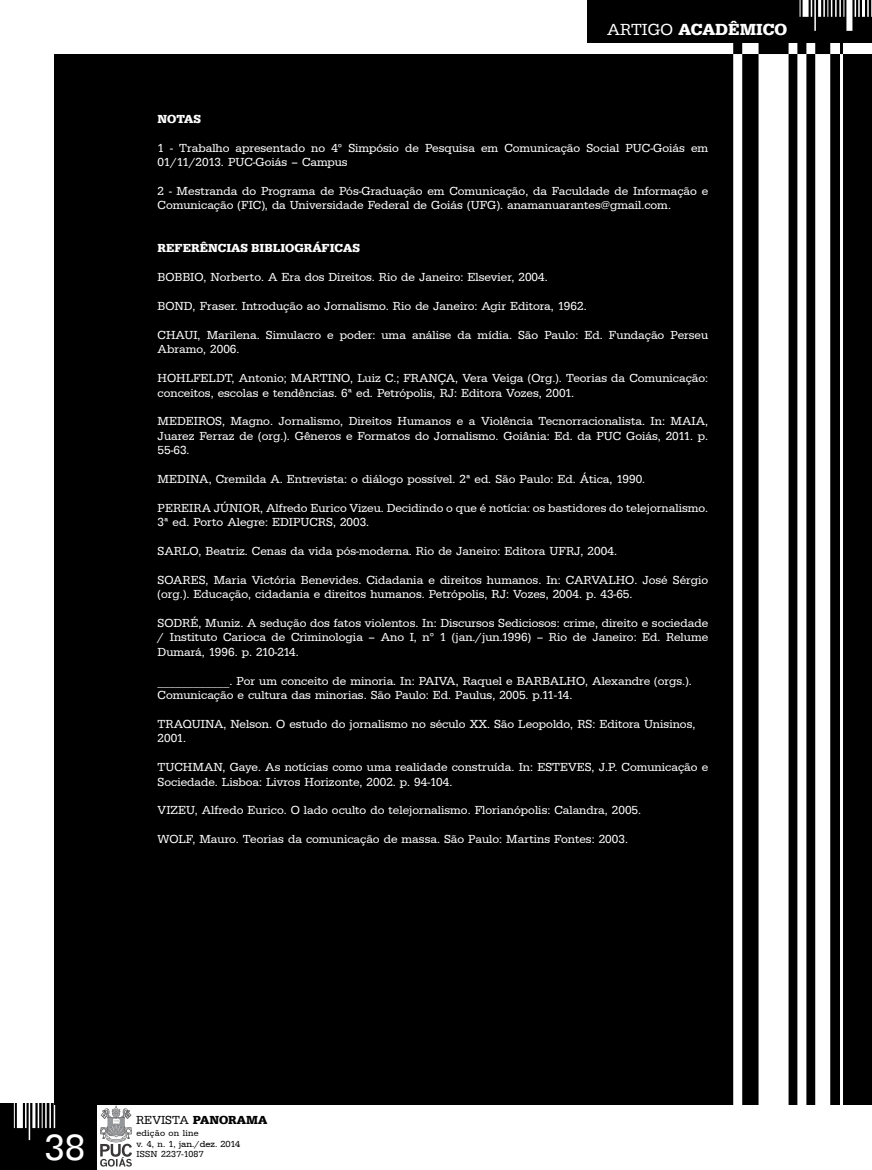
<style>
.page{position:relative;width:872px;height:1170px;background:#fff}
.page>*{position:absolute;margin:0;border:0;box-sizing:border-box;transform-origin:0 0}
.t1{font:37.5px "URW Egyptienne T";color:#fff}
.t2{font:700 16.5px "URW Egyptienne T";color:#fff}
.t3{font:12px/14.4px "URW Egyptienne T";color:#fff}
.t4{font:700 12px "URW Egyptienne T";color:#fff}
.t5{font:700 12px "URW Egyptienne T";color:#000}
.t6{font:9px/10.8px "URW Egyptienne T";letter-spacing:.025em;color:#000}
.s1{font-weight:400}
.s2{font-stretch:expanded}
</style>
<div class="page">
<div style="left:587px;top:0;width:285px;height:43px;background:#000"></div>
<div style="left:802px;top:0;width:6px;height:17px;background:#fff"></div>
<svg style="left:810px;top:0;width:2px;height:17px"></svg>
<svg style="left:799px;top:0;width:1px;height:17px"></svg>
<hr style="left:818px;top:0;width:3px;height:17px;background:#fff">
<hr style="left:814px;top:0;width:2px;height:31px;background:#fff">
<div style="left:846px;top:0;width:6px;height:31px;background:#fff"></div>
<svg style="left:867px;top:0;width:5px;height:17px"></svg>
<svg style="left:823px;top:0;width:21px;height:17px"></svg>
<hr style="left:862px;top:0;width:3px;height:17px;background:#fff">
<svg style="left:854px;top:0;width:5px;height:17px"></svg>
<div style="left:0;top:1103px;width:97px;height:66px;background:#000"></div>
<div style="left:17px;top:1100px;width:6px;height:27px;background:#fff"></div>
<hr style="left:25px;top:1100px;width:2px;height:27px;background:#fff">
<hr style="left:45px;top:1100px;width:2px;height:27px;background:#fff">
<hr style="left:49px;top:1100px;width:2px;height:27px;background:#fff">
<svg style="left:54px;top:1105px;width:1px;height:22px"></svg>
<svg style="left:38px;top:1103px;width:5px;height:24px"></svg>
<svg style="left:14px;top:1103px;width:1px;height:24px"></svg>
<hr style="left:32px;top:1100px;width:3px;height:27px;background:#fff">
<hr style="left:29px;top:1100px;width:1px;height:39px;background:#fff">
<svg style="left:100px;top:1105px;width:32px;height:61px"></svg>
<div style="left:54px;top:54px;width:818px;height:1049px;background:#000"></div>
<hr style="left:840px;top:38px;width:3px;height:418px;background:#000">
<div style="left:733px;top:38px;width:9px;height:418px;background:#000"></div>
<div style="left:758px;top:38px;width:30px;height:418px;background:#000"></div>
<div style="left:797px;top:38px;width:9px;height:418px;background:#000"></div>
<div style="left:815px;top:38px;width:15px;height:418px;background:#000"></div>
<hr style="left:840px;top:54px;width:3px;height:1063px;background:#fff">
<div style="left:733px;top:54px;width:9px;height:1063px;background:#fff"></div>
<div style="left:758px;top:54px;width:30px;height:1063px;background:#fff"></div>
<div style="left:797px;top:54px;width:9px;height:1063px;background:#fff"></div>
<div style="left:815px;top:54px;width:15px;height:1063px;background:#fff"></div>
<h2 class="t2" style="left:607px;top:19px;width:182px"><span class="s1">ARTIGO</span> ACADÊMICO</h2>
<p class="t4" style="left:158px;top:112px;width:45px">NOTAS</p>
<p class="t3" style="left:158px;top:140px;width:552px">1 - Trabalho apresentado no 4º Simpósio de Pesquisa em Comunicação Social PUC-Goiás em<br>01/11/2013. PUC-Goiás – Campus</p>
<p class="t3" style="left:158px;top:183px;width:552px">2 - Mestranda do Programa de Pós-Graduação em Comunicação, da Faculdade de Informação e<br>Comunicação (FIC), da Universidade Federal de Goiás (UFG). anamanuarantes@gmail.com.</p>
<p class="t4" style="left:158px;top:241px;width:204px">REFERÊNCIAS BIBLIOGRÁFICAS</p>
<p class="t3" style="left:158px;top:270px;width:392px">BOBBIO, Norberto. A Era dos Direitos. Rio de Janeiro: Elsevier, 2004.</p>
<p class="t3" style="left:158px;top:299px;width:430px">BOND, Fraser. Introdução ao Jornalismo. Rio de Janeiro: Agir Editora, 1962.</p>
<p class="t3" style="left:158px;top:327px;width:552px">CHAUI, Marilena. Simulacro e poder: uma análise da mídia. São Paulo: Ed. Fundação Perseu<br>Abramo, 2006.</p>
<p class="t3" style="left:158px;top:371px;width:552px">HOHLFELDT, Antonio; MARTINO, Luiz C.; FRANÇA, Vera Veiga (Org.). Teorias da Comunicação: conceitos, escolas e tendências. 6ª ed. Petrópolis, RJ: Editora Vozes, 2001.</p>
<p class="t3" style="left:158px;top:414px;width:552px;text-align:justify">MEDEIROS, Magno. Jornalismo, Direitos Humanos e a Violência Tecnorracionalista. In: MAIA, Juarez Ferraz de (org.). Gêneros e Formatos do Jornalismo. Goiânia: Ed. da PUC Goiás, 2011. p.<br>55-63.</p>
<p class="t3" style="left:158px;top:471px;width:489px">MEDINA, Cremilda A. Entrevista: o diálogo possível. 2ª ed. São Paulo: Ed. Ática, 1990.</p>
<p class="t3" style="left:158px;top:500px;width:552px">PEREIRA JÚNIOR, Alfredo Eurico Vizeu. Decidindo o que é notícia: os bastidores do telejornalismo.<br>3ª ed. Porto Alegre: EDIPUCRS, 2003.</p>
<p class="t3" style="left:158px;top:543px;width:461px">SARLO, Beatriz. Cenas da vida pós-moderna. Rio de Janeiro: Editora UFRJ, 2004.</p>
<p class="t3" style="left:158px;top:572px;width:552px">SOARES, Maria Victória Benevides. Cidadania e direitos humanos. In: CARVALHO. José Sérgio (org.). Educação, cidadania e direitos humanos. Petrópolis, RJ: Vozes, 2004. p. 43-65.</p>
<p class="t3" style="left:158px;top:615px;width:552px;text-align:justify">SODRÉ, Muniz. A sedução dos fatos violentos. In: Discursos Sediciosos: crime, direito e sociedade / Instituto Carioca de Criminologia – Ano I, nº 1 (jan./jun.1996) – Rio de Janeiro: Ed. Relume Dumará, 1996. p. 210-214.</p>
<p class="t3" style="left:158px;top:673px;width:535px">____________. Por um conceito de minoria. In: PAIVA, Raquel e BARBALHO, Alexandre (orgs.).<br>Comunicação e cultura das minorias. São Paulo: Ed. Paulus, 2005. p.11-14.</p>
<p class="t3" style="left:158px;top:716px;width:539px">TRAQUINA, Nelson. O estudo do jornalismo no século XX. São Leopoldo, RS: Editora Unisinos,<br>2001.</p>
<p class="t3" style="left:158px;top:759px;width:552px">TUCHMAN, Gaye. As notícias como uma realidade construída. In: ESTEVES, J.P. Comunicação e<br>Sociedade. Lisboa: Livros Horizonte, 2002. p. 94-104.</p>
<p class="t3" style="left:158px;top:803px;width:485px">VIZEU, Alfredo Eurico. O lado oculto do telejornalismo. Florianópolis: Calandra, 2005.</p>
<p class="t3" style="left:158px;top:831px;width:472px">WOLF, Mauro. Teorias da comunicação de massa. São Paulo: Martins Fontes: 2003.</p>
<h1 class="t1" style="left:44px;top:1125px;width:43px">38</h1>
<p class="t5" style="left:136px;top:1112px;width:133px"><span class="s1">REVISTA</span> PANORAMA</p>
<p class="t6" style="left:136px;top:1127px;width:105px">edição on line<br>v. 4, n<span class="s2">. 1, jan./dez. 2014<br></span>ISSN 2237-1087</p>
</div>
